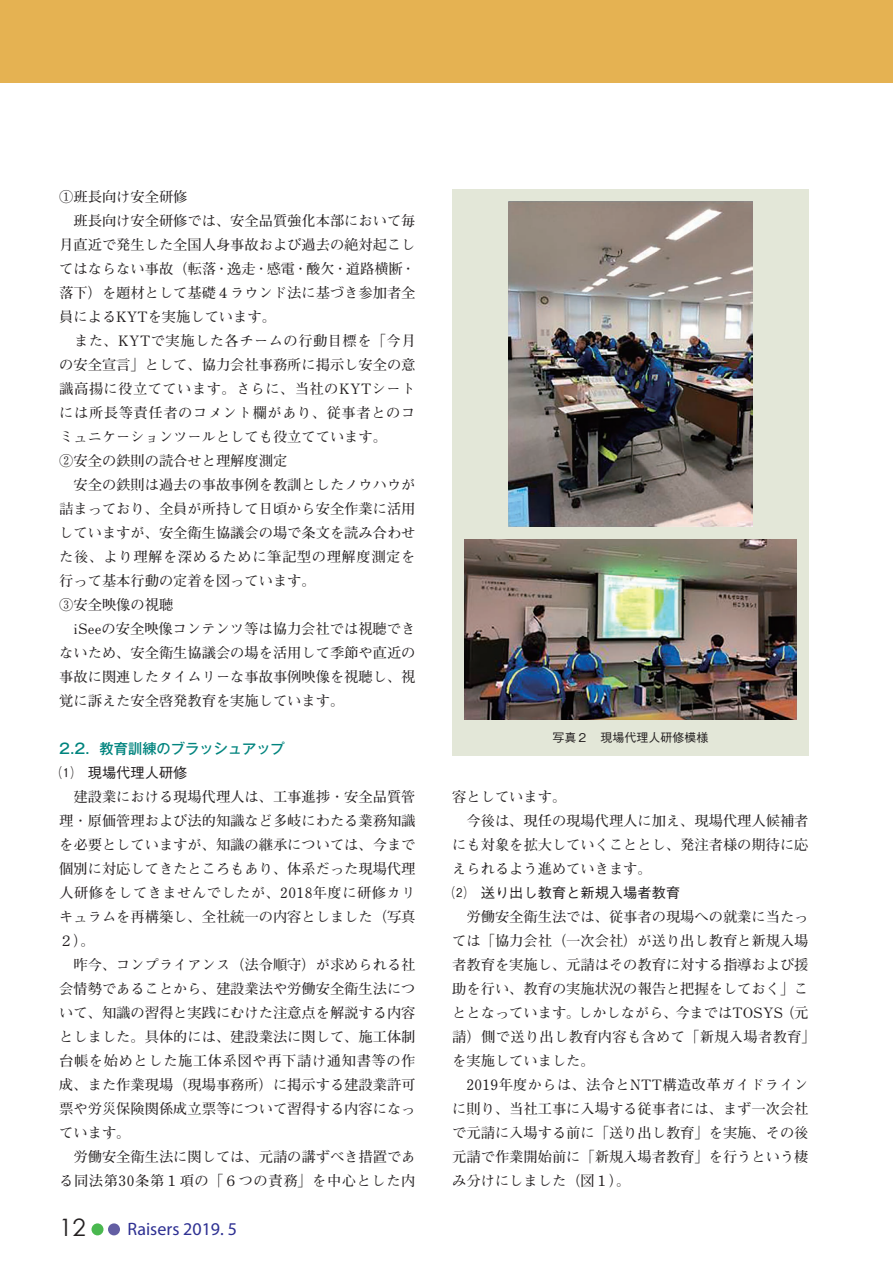
<style>
.page{position:relative;width:893px;height:1263px;background:#fff}
.page>*{position:absolute;margin:0;border:0;box-sizing:border-box;transform-origin:0 0}
.t1{font:24px "Century Gothic";color:#231f20}
.t2{font:18px "Myriad Pro";color:#2e3092}
.t3{font:700 14.25px/24px "Futo Min A101 Pr 6 N";color:#231f20}
.t4{font:500 14.25px "Gothic BBB Pr 6 N";color:#231f20}
.t5{font:500 14.25px "Gothic MB101 Pr 6 N";color:#00847e}
.t6{font:500 12px "Gothic BBB Pr 6 N";color:#231f20}
</style>
<div class="page">
<div style="left:92px;top:1223px;width:12px;height:12px;background:#4ab84f;border-radius:50%"></div>
<div style="left:108px;top:1223px;width:12px;height:12px;background:#635ea3;border-radius:50%"></div>
<div style="left:0;top:0;width:893px;height:83px;background:#e5b252"></div>
<div style="left:452px;top:189px;width:356px;height:566px;background:#e3e7d8"></div>
<img style="left:464px;top:539px;width:332px;height:180px">
<img style="left:508px;top:201px;width:244px;height:326px">
<p class="t3" style="left:59px;top:184px;width:358px">①班長向け安全研修<br>　班長向け安全研修では、安全品質強化本部において毎月直近で発生した全国人身事故および過去の絶対起こしてはならない事故（転落・逸走・感電・酸欠・道路横断・落下）を題材として基礎４ラウンド法に基づき参加者全員によるKYTを実施しています。<br>　また、KYTで実施した各チームの行動目標を「今月の安全宣言」として、協力会社事務所に掲示し安全の意識高揚に役立てています。さらに、当社のKYTシートには所長等責任者のコメント欄があり、従事者とのコミュニケーションツールとしても役立てています。<br>②安全の鉄則の読合せと理解度測定<br>　安全の鉄則は過去の事故事例を教訓としたノウハウが詰まっており、全員が所持して日頃から安全作業に活用していますが、安全衛生協議会の場で条文を読み合わせた後、より理解を深めるために筆記型の理解度測定を行って基本行動の定着を図っています。<br>③安全映像の視聴<br>　iSeeの安全映像コンテンツ等は協力会社では視聴できないため、安全衛生協議会の場を活用して季節や直近の事故に関連したタイムリーな事故事例映像を視聴し、視覚に訴えた安全啓発教育を実施しています。</p>
<p class="t5" style="left:59px;top:736px;width:227px">2.2．教育訓練のブラッシュアップ</p>
<p class="t4" style="left:59px;top:761px;width:130px">⑴　現場代理人研修</p>
<p class="t3" style="left:59px;top:784px;width:358px">　建設業における現場代理人は、工事進捗・安全品質管理・原価管理および法的知識など多岐にわたる業務知識を必要としていますが、知識の継承については、今まで個別に対応してきたところもあり、体系だった現場代理人研修をしてきませんでしたが、2018年度に研修カリキュラムを再構築し、全社統一の内容としました（写真<br>２）。<br>　昨今、コンプライアンス（法令順守）が求められる社会情勢であることから、建設業法や労働安全衛生法について、知識の習得と実践にむけた注意点を解説する内容としました。具体的には、建設業法に関して、施工体制台帳を始めとした施工体系図や再下請け通知書等の作成、また作業現場（現場事務所）に掲示する建設業許可票や労災保険関係成立票等について習得する内容になっています。<br>　労働安全衛生法に関しては、元請の講ずべき措置である同法第30条第１項の「６つの責務」を中心とした内</p>
<p class="t3" style="left:452px;top:784px;width:358px">容としています。<br>　今後は、現任の現場代理人に加え、現場代理人候補者にも対象を拡大していくこととし、発注者様の期待に応えられるよう進めていきます。</p>
<p class="t6" style="left:552px;top:728px;width:157px">写真２　現場代理人研修模様</p>
<p class="t4" style="left:452px;top:881px;width:229px">⑵　送り出し教育と新規入場者教育</p>
<p class="t3" style="left:452px;top:903px;width:365px">　労働安全衛生法では、従事者の現場への就業に当たっては「協力会社（一次会社）が送り出し教育と新規入場者教育を実施し、元請はその教育に対する指導および援助を行い、教育の実施状況の報告と把握をしておく」こととなっています。しかしながら、今まではTOSYS（元請）側で送り出し教育内容も含めて「新規入場者教育」を実施していました。<br>　2019年度からは、法令とNTT構造改革ガイドラインに則り、当社工事に入場する従事者には、まず一次会社で元請に入場する前に「送り出し教育」を実施、その後元請で作業開始前に「新規入場者教育」を行うという棲み分けにしました（図１）。</p>
<h1 class="t1" style="left:59px;top:1210px;width:28px">12</h1>
<p class="t2" style="left:128px;top:1218px;width:111px">Raisers 2019. 5</p>
</div>
